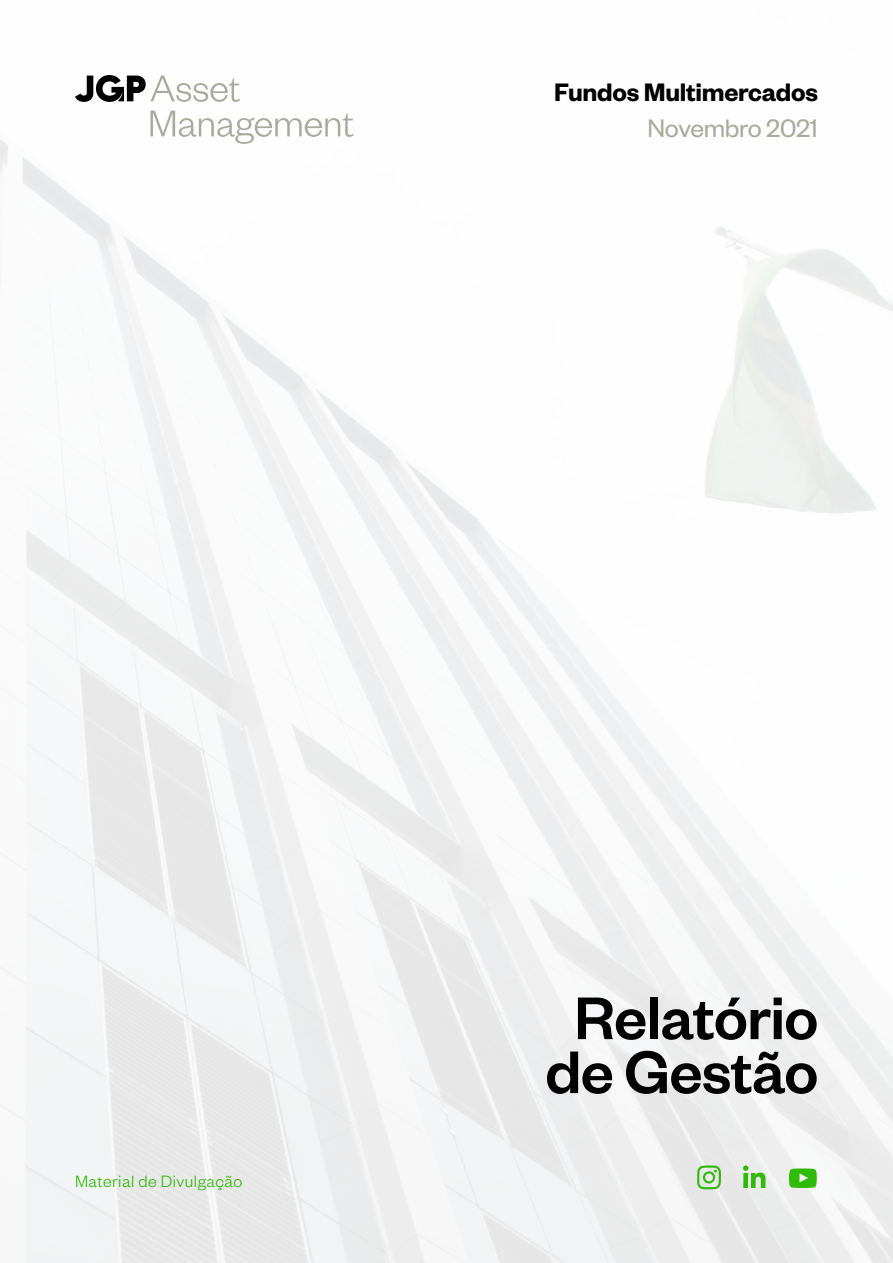
<style>
.page{position:relative;width:893px;height:1263px;background:#fff}
.page>*{position:absolute;margin:0;border:0;box-sizing:border-box;transform-origin:0 0}
.t1{font:500 66px/54px "Founders Grotesk";letter-spacing:-.01em;color:#000;text-align:center}
.t2{font:600 27.75px "Founders Grotesk";letter-spacing:-.01em;color:#000}
.t3{font:27.75px "Founders Grotesk";letter-spacing:-.01em;color:#a8ab9b}
.t4{font:300 18px "Founders Grotesk";letter-spacing:.025em;color:#30ba09}
</style>
<div class="page">
<svg style="left:75px;top:75px;width:165px;height:27px"></svg>
<svg style="left:150px;top:111px;width:203px;height:33px"></svg>
<svg style="left:697px;top:1165px;width:24px;height:24px"></svg>
<svg style="left:743px;top:1165px;width:22px;height:23px"></svg>
<svg style="left:788px;top:1168px;width:29px;height:20px"></svg>
<h2 class="t2" style="left:554px;top:75px;width:265px">Fundos Multimercados</h2>
<h2 class="t3" style="left:647px;top:111px;width:172px">Novembro 2021</h2>
<p class="t4" style="left:75px;top:1170px;width:169px">Material de Divulgação</p>
<h1 class="t1" style="left:545px;top:988px;width:274px">Relatório de Gestão</h1>
</div>
